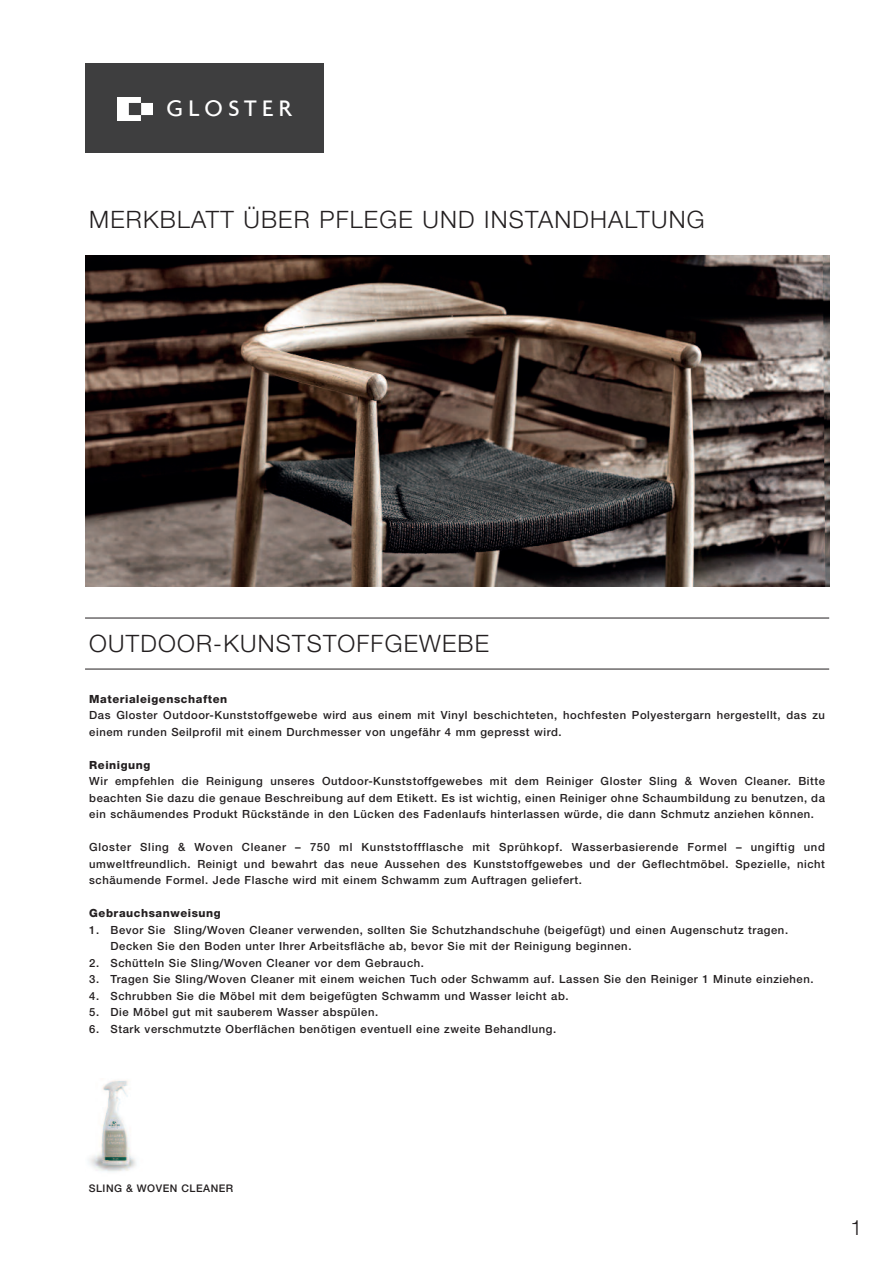
<style>
.page{position:relative;width:893px;height:1263px;background:#fff}
.page>*{position:absolute;margin:0;border:0;box-sizing:border-box;transform-origin:0 0}
.t1{font:500 24.3px "Agenda";letter-spacing:.225em;color:#fff}
.t2{font:300 24px "Helvetica Neue LT Std";letter-spacing:.05em;color:#231f20}
.t3{font:300 21px "Helvetica Neue LT Std";color:#231f20}
.t4{font:500 11.25px/16.5px "Helvetica Neue LT Std";letter-spacing:.05em;color:#231f20}
.t5{font:800 11.25px "Helvetica Neue LT Std";letter-spacing:.05em;color:#231f20}
.t6{font:500 10.5px "Helvetica Neue LT Std";letter-spacing:.05em;color:#231f20}
</style>
<div class="page">
<div style="left:85px;top:64px;width:238px;height:89px;background:#3e3e3f"></div>
<img style="left:85px;top:255px;width:744px;height:332px">
<hr style="left:85px;top:618px;width:744px;height:1px;background:#231f20">
<hr style="left:85px;top:669px;width:744px;height:1px;background:#231f20">
<img style="left:117px;top:97px;width:35px;height:23px">
<img style="left:88px;top:1080px;width:48px;height:92px">
<h1 class="t1" style="left:166px;top:94px;width:126px">GLOSTER</h1>
<h2 class="t2" style="left:89px;top:210px;width:617px">MERKBLATT ÜBER PFLEGE UND INSTANDHALTUNG</h2>
<h2 class="t2" style="left:89px;top:635px;width:401px">OUTDOOR-KUNSTSTOFFGEWEBE</h2>
<p class="t5" style="left:89px;top:694px;width:139px">Materialeigenschaften</p>
<p class="t4" style="left:89px;top:708px;width:737px">Das Gloster Outdoor-Kunststoffgewebe wird aus einem mit Vinyl beschichteten, hochfesten Polyestergarn hergestellt, das zu einem runden Seilprofil mit einem Durchmesser von ungefähr 4 mm gepresst wird.</p>
<p class="t5" style="left:89px;top:760px;width:63px">Reinigung</p>
<p class="t4" style="left:89px;top:774px;width:737px;text-align:justify">Wir empfehlen die Reinigung unseres Outdoor-Kunststoffgewebes mit dem Reiniger Gloster Sling &amp; Woven Cleaner. Bitte beachten Sie dazu die genaue Beschreibung auf dem Etikett. Es ist wichtig, einen Reiniger ohne Schaumbildung zu benutzen, da ein schäumendes Produkt Rückstände in den Lücken des Fadenlaufs hinterlassen würde, die dann Schmutz anziehen können.</p>
<p class="t4" style="left:89px;top:840px;width:737px;text-align:justify">Gloster Sling &amp; Woven Cleaner – 750 ml Kunststoffflasche mit Sprühkopf. Wasserbasierende Formel – ungiftig und umweltfreundlich. Reinigt und bewahrt das neue Aussehen des Kunststoffgewebes und der Geflechtmöbel. Spezielle, nicht schäumende Formel. Jede Flasche wird mit einem Schwamm zum Auftragen geliefert.</p>
<p class="t5" style="left:89px;top:909px;width:133px">Gebrauchsanweisung</p>
<p class="t4" style="left:111px;top:922px;width:679px;text-indent:-21px">1. Bevor Sie Sling/Woven Cleaner verwenden, sollten Sie Schutzhandschuhe (beigefügt) und einen Augenschutz tragen.<br>Decken Sie den Boden unter Ihrer Arbeitsfläche ab, bevor Sie mit der Reinigung beginnen.</p>
<p class="t4" style="left:89px;top:955px;width:336px">2. Schütteln Sie Sling/Woven Cleaner vor dem Gebrauch.</p>
<p class="t4" style="left:89px;top:972px;width:726px">3. Tragen Sie Sling/Woven Cleaner mit einem weichen Tuch oder Schwamm auf. Lassen Sie den Reiniger 1 Minute einziehen.</p>
<p class="t4" style="left:89px;top:988px;width:481px">4. Schrubben Sie die Möbel mit dem beigefügten Schwamm und Wasser leicht ab.</p>
<p class="t4" style="left:89px;top:1005px;width:290px">5. Die Möbel gut mit sauberem Wasser abspülen.</p>
<p class="t4" style="left:89px;top:1021px;width:468px">6. Stark verschmutzte Oberflächen benötigen eventuell eine zweite Behandlung.</p>
<p class="t6" style="left:89px;top:1184px;width:146px">SLING &amp; WOVEN CLEANER</p>
<h3 class="t3" style="left:850px;top:1220px;width:13px">1</h3>
</div>
